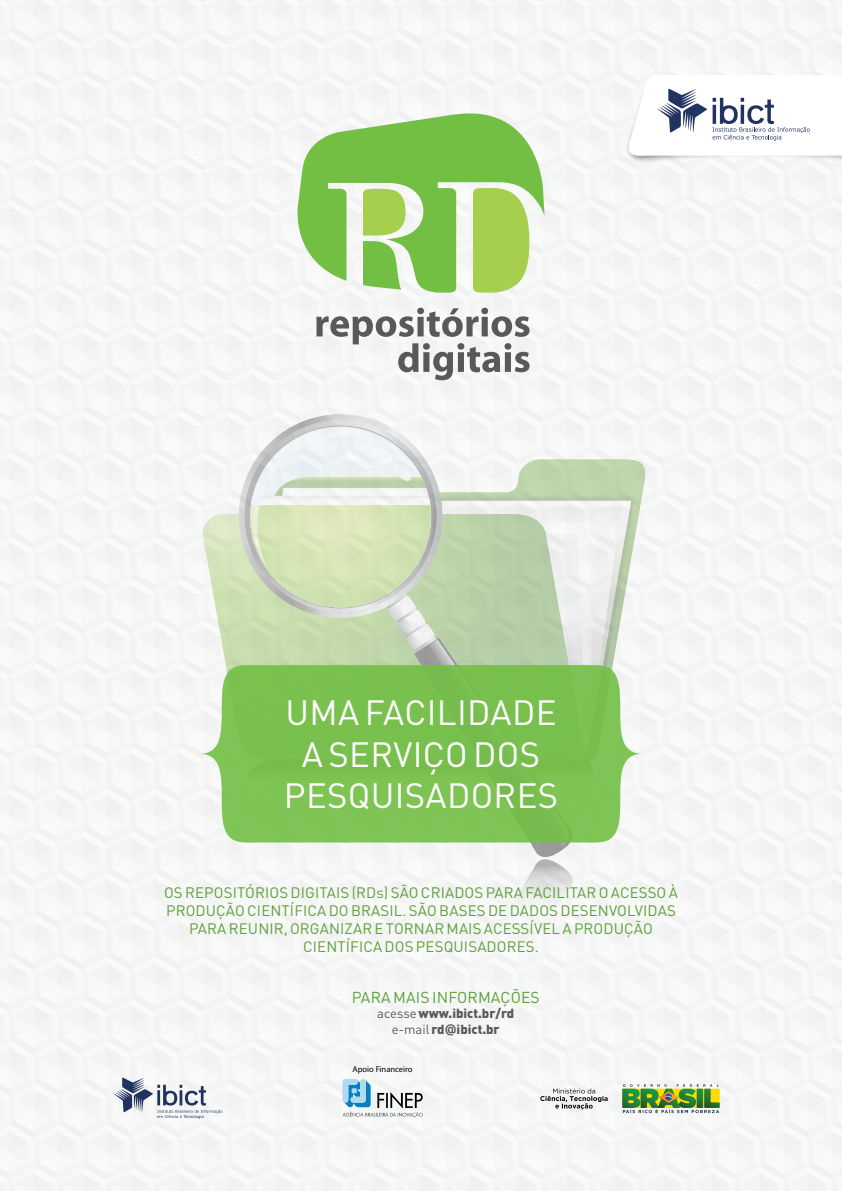
<style>
.page{position:relative;width:842px;height:1191px;background:#fff}
.page>*{position:absolute;margin:0;border:0;box-sizing:border-box;transform-origin:0 0}
.t1{font:34.6px/41.6px "DIN Pro";letter-spacing:.01em;color:#fff;text-align:center}
.t2{font:15.7px "DIN Pro";letter-spacing:.01em;color:#5ca038}
.t3{font:15px/18px "DIN Pro";letter-spacing:.01em;color:#5ca038;text-align:center}
.t4{font:900 13px/15.6px "DIN Pro";color:#58595b;text-align:center}
.t5{font:8.5px "Myriad Pro";color:#000}
.s1{font-weight:400}
.s2{font-family:"Tahoma";font-weight:700}
</style>
<div class="page">
<svg style="left:113px;top:1077px;width:109px;height:41px"></svg>
<svg style="left:342px;top:1078px;width:81px;height:39px"></svg>
<svg style="left:622px;top:1084px;width:98px;height:29px"></svg>
<svg style="left:540px;top:1088px;width:68px;height:21px"></svg>
<svg style="left:607px;top:459px;width:39px;height:301px"></svg>
<svg style="left:607px;top:507px;width:14px;height:158px"></svg>
<svg style="left:203px;top:514px;width:31px;height:151px"></svg>
<svg style="left:235px;top:414px;width:211px;height:6px"></svg>
<svg style="left:234px;top:420px;width:373px;height:496px"></svg>
<svg style="left:200px;top:665px;width:442px;height:177px;background:#86c660"></svg>
<div style="left:625px;top:74px;width:217px;height:89px;background:#000;opacity:.5"></div>
<svg style="left:626px;top:74px;width:216px;height:82px"></svg>
<svg style="left:291px;top:102px;width:253px;height:191px;fill:#72bf44"></svg>
<svg style="left:363px;top:188px;width:166px;height:105px"></svg>
<svg style="left:316px;top:308px;width:214px;height:72px"></svg>
<h1 class="t1" style="left:284px;top:690px;width:276px">UMA FACILIDADE<br>A SERVIÇO DOS<br>PESQU ISADORES</h1>
<p class="t3" style="left:164px;top:883px;width:515px">OS REPOSITÓRIOS DIGITAIS (RDS) SÃO CRIADOS PARA FACILITAR O ACESSO À PRODU ÇÃO CIENTÍFICA DO BRASIL. SÃO BASES DE DADOS DESENVOLVIDAS PARA REU NIR, ORGANIZAR E TORNAR MAIS ACESSÍVEL A PRODU ÇÃO CIENTÍFICA DOS PESQU ISADORES.</p>
<p class="t2" style="left:352px;top:986px;width:190px">PARA MAIS INFORMAÇÕES</p>
<p class="t4" style="left:377px;top:1005px;width:139px"><span class="s1">ACESSE</span> www.ibict.br/rd<br><span class="s1">E-MAIL</span> rd<span class="s2">@</span>ibict.br</p>
<p class="t5" style="left:353px;top:1063px;width:62px">Apoio Financeiro</p>
</div>
